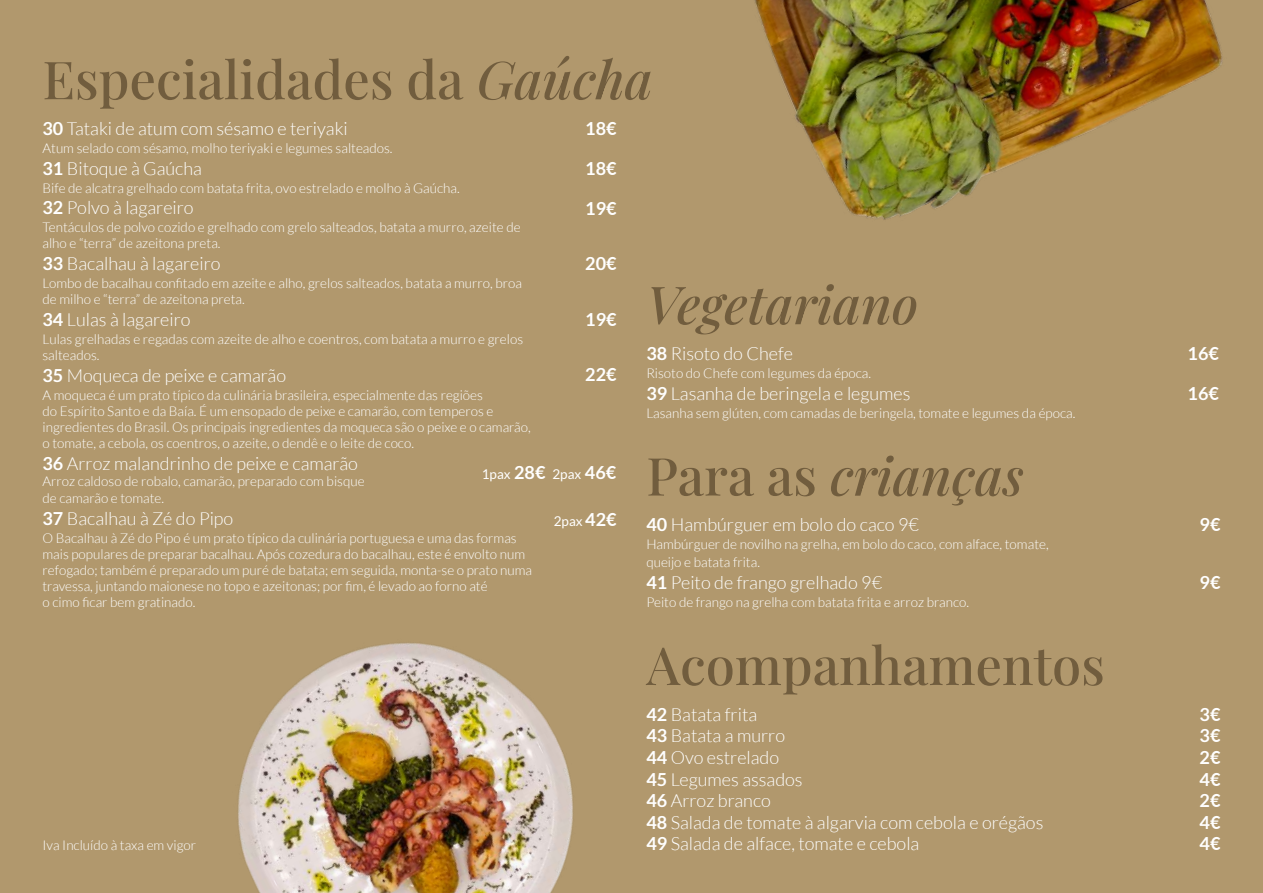
<style>
.page{position:relative;width:1263px;height:893px;background:#b1986d}
.page>*{position:absolute;margin:0;border:0;box-sizing:border-box;transform-origin:0 0}
.t1{font:500 52.5px "Playfair Display";color:#715d3e}
.t2{font:italic 500 52.5px "Playfair Display";color:#715d3e}
.t3{font:300 18px/21.6px "Lato";color:#fff}
.t4{font:700 18px/21.6px "Lato";color:#fff;text-align:justify}
.t5{font:300 13.5px/16.2px "Lato";color:#fff}
.t6{font:13.5px "Lato";color:#fff}
.s1{font-style:italic}
.s2{font-weight:700}
.s3{font-style:normal}
.s4{font-weight:700;font-size:18px}
</style>
<div class="page">
<img style="left:754px;top:0;width:468px;height:220px">
<img style="left:238px;top:643px;width:335px;height:250px">
<h1 class="t1" style="left:43px;top:38px;width:612px">Especialidades da <span class="s1">Gaúcha</span></h1>
<h2 class="t3" style="left:43px;top:118px;width:307px"><span class="s2">30</span> Tataki de atum com sésamo e teriyaki</h2>
<p class="t5" style="left:43px;top:140px;width:352px">Atum selado com sésamo, molho teriyaki e legumes salteados.</p>
<h2 class="t3" style="left:43px;top:157px;width:161px"><span class="s2">31</span> Bitoque à Gaúcha</h2>
<p class="t5" style="left:43px;top:180px;width:419px">Bife de alcatra grelhado com batata frita, ovo estrelado e molho à Gaúcha.</p>
<h2 class="t3" style="left:43px;top:197px;width:153px"><span class="s2">32</span> Polvo à lagareiro</h2>
<p class="t5" style="left:43px;top:219px;width:480px">Tentáculos de polvo cozido e grelhado com grelo salteados, batata a murro, azeite de alho e “terra” de azeitona preta.</p>
<h2 class="t3" style="left:43px;top:253px;width:180px"><span class="s2">33</span> Bacalhau à lagareiro</h2>
<p class="t5" style="left:43px;top:275px;width:481px">Lombo de bacalhau confitado em azeite e alho, grelos salteados, batata a murro, broa de milho e “terra” de azeitona preta.</p>
<h2 class="t3" style="left:43px;top:309px;width:150px"><span class="s2">34</span> Lulas à lagareiro</h2>
<p class="t5" style="left:43px;top:331px;width:482px">Lulas grelhadas e regadas com azeite de alho e coentros, com batata a murro e grelos salteados.</p>
<h2 class="t3" style="left:43px;top:364px;width:245px"><span class="s2">35</span> Moqueca de peixe e camarão</h2>
<p class="t5" style="left:43px;top:387px;width:490px">A moqueca é um prato típico da culinária brasileira, especialmente das regiões<br>do Espírito Santo e da Baía. É um ensopado de peixe e camarão, com temperos e ingredientes do Brasil. Os principais ingredientes da moqueca são o peixe e o camarão, o tomate, a cebola, os coentros, o azeite, o dendê e o leite de coco.</p>
<h2 class="t3" style="left:43px;top:453px;width:317px"><span class="s2">36</span> Arroz malandrinho de peixe e camarão</h2>
<p class="t5" style="left:43px;top:473px;width:324px">Arroz caldoso de robalo, camarão, preparado com bisque de camarão e tomate.</p>
<h2 class="t3" style="left:43px;top:507px;width:192px"><span class="s2">37</span> Bacalhau à Zé do Pipo</h2>
<p class="t5" style="left:43px;top:530px;width:491px">O Bacalhau à Zé do Pipo é um prato típico da culinária portuguesa e uma das formas mais populares de preparar bacalhau. Após cozedura do bacalhau, este é envolto num refogado; também é preparado um puré de batata; em seguida, monta-se o prato numa travessa, juntando maionese no topo e azeitonas; por fim, é levado ao forno até<br>o cimo ficar bem gratinado.</p>
<h2 class="t4" style="left:585px;top:117px;width:33px">18€</h2>
<h2 class="t4" style="left:585px;top:157px;width:33px">18€</h2>
<h2 class="t4" style="left:585px;top:197px;width:33px">19€</h2>
<h2 class="t4" style="left:585px;top:253px;width:33px">20€</h2>
<h1 class="t2" style="left:646px;top:264px;width:273px">Vegetariano</h1>
<h2 class="t3" style="left:646px;top:343px;width:148px"><span class="s2">38</span> Risoto do Chefe</h2>
<p class="t5" style="left:646px;top:365px;width:226px">Risoto do Chefe com legumes da época.</p>
<h2 class="t3" style="left:646px;top:382px;width:266px"><span class="s2">39</span> Lasanha de beringela e legumes</h2>
<p class="t5" style="left:646px;top:405px;width:431px">Lasanha sem glúten, com camadas de beringela, tomate e legumes da época.</p>
<h2 class="t4" style="left:585px;top:308px;width:33px">19€</h2>
<h2 class="t4" style="left:585px;top:364px;width:33px">22€</h2>
<h1 class="t2" style="left:646px;top:435px;width:379px"><span class="s3">Para as</span> crianças</h1>
<h2 class="t3" style="left:646px;top:514px;width:274px"><span class="s2">40</span> Hambúrguer em bolo do caco 9€</h2>
<p class="t5" style="left:646px;top:536px;width:404px;line-height:18px">Hambúrguer de novilho na grelha, em bolo do caco, com alface, tomate, queijo e batata frita.</p>
<h2 class="t3" style="left:646px;top:572px;width:237px"><span class="s2">41</span> Peito de frango grelhado 9€</h2>
<p class="t5" style="left:646px;top:594px;width:324px">Peito de frango na grelha com batata frita e arroz branco.</p>
<p class="t6" style="left:482px;top:466px;width:136px">1pax <span class="s4">28€</span> 2pax <span class="s4">46€</span></p>
<p class="t6" style="left:554px;top:513px;width:64px">2pax <span class="s4">42€</span></p>
<h2 class="t4" style="left:1187px;top:342px;width:33px">16€</h2>
<h2 class="t4" style="left:1187px;top:383px;width:33px">16€</h2>
<h2 class="t4" style="left:1199px;top:514px;width:22px">9€</h2>
<h2 class="t4" style="left:1199px;top:571px;width:22px">9€</h2>
<p class="t5" style="left:43px;top:838px;width:155px">Iva Incluído à taxa em vigor</p>
<h1 class="t1" style="left:646px;top:624px;width:460px">Acompanhamentos</h1>
<h2 class="t3" style="left:646px;top:704px;width:399px"><span class="s2">42</span> Batata frita<br><span class="s2">43</span> Batata a murro<br><span class="s2">44</span> Ovo estrelado<br><span class="s2">45</span> Legumes assados<br><span class="s2">46</span> Arroz branco<br><span class="s2">48</span> Salada de tomate à algarvia com cebola e orégãos<br><span class="s2">49</span> Salada de alface, tomate e cebola</h2>
<h2 class="t4" style="left:1199px;top:703px;width:22px">3€ 3€ 2€ 4€ 2€ 4€ 4€</h2>
</div>
